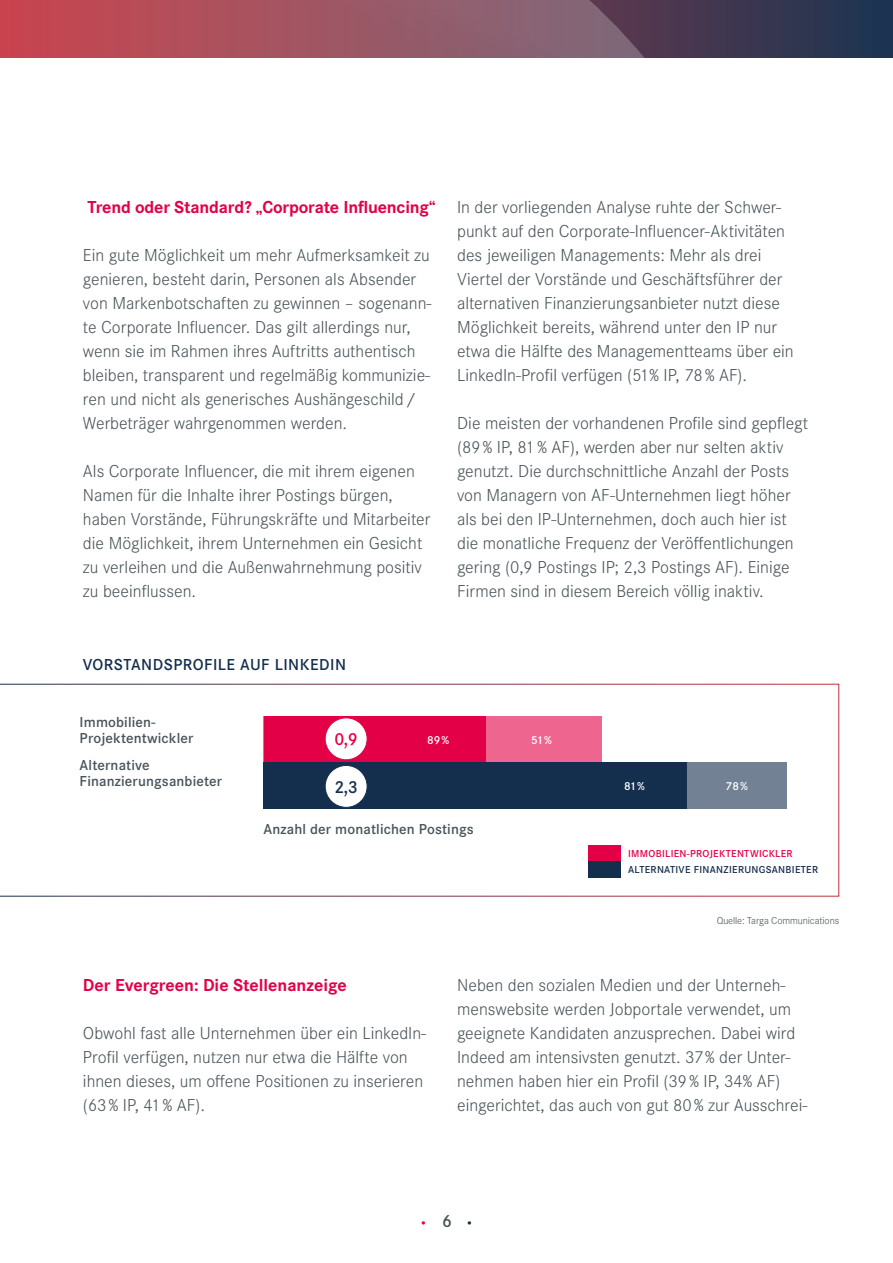
<style>
.page{position:relative;width:893px;height:1263px;background:#fff}
.page>*{position:absolute;margin:0;border:0;box-sizing:border-box;transform-origin:0 0}
.t1{font:300 18px/24px "Corporate SOT";color:#485358}
.t2{font:700 18px "Corporate S";letter-spacing:-.01em;color:#e30047}
.t3{font:600 18px "Corporate SOT";color:#e30047}
.t4{font:600 18px "Corporate SOT";color:#142e4d}
.t5{font:600 16.5px "Corporate SOT";letter-spacing:.03em;color:#142e4d}
.t6{font:600 15px/16.5px "Corporate SOT";letter-spacing:.01em;color:#485358}
.t7{font:600 12px "Corporate SOT";letter-spacing:-.02em;color:#fff}
.t8{font:600 12px "Corporate SOT";color:#e30047}
.t9{font:600 10.5px "Corporate S";letter-spacing:.03em;color:#142e4d}
.t10{font:600 10.5px "Corporate S";letter-spacing:.03em;color:#e30047}
.t11{font:300 10.5px "Corporate SOT";letter-spacing:-.01em;color:#485358}
.s1{font-size:18px;color:#485358}
.s2{color:#142e4d}
</style>
<div class="page">
<div style="left:1px;top:1px;width:891px;height:57px;background:#273551"></div>
<svg style="left:1px;top:1px;width:787px;height:57px;background:#8e4f5f"></svg>
<svg style="left:0;top:684px;width:839px;height:212px"></svg>
<div style="left:264px;top:716px;width:338px;height:47px;background:#ee6690"></div>
<div style="left:264px;top:762px;width:523px;height:47px;background:#728194"></div>
<div style="left:264px;top:762px;width:423px;height:47px;background:#142e4d"></div>
<div style="left:264px;top:716px;width:221px;height:46px;background:#e30047"></div>
<div style="left:325px;top:718px;width:42px;height:42px;background:#fff;border-radius:50%"></div>
<div style="left:325px;top:717px;width:42px;height:43px;border:1px solid #e30047;border-radius:50%"></div>
<div style="left:325px;top:765px;width:42px;height:42px;background:#fff;border-radius:50%"></div>
<div style="left:325px;top:765px;width:42px;height:43px;border:1px solid #142e4d;border-radius:50%"></div>
<div style="left:588px;top:845px;width:32px;height:16px;background:#e30047"></div>
<div style="left:588px;top:861px;width:32px;height:16px;background:#142e4d"></div>
<p class="t2" style="left:87px;top:195px;width:350px">Trend oder Standard? „Corporate Influencing“</p>
<p class="t1" style="left:83px;top:244px;width:350px">Ein gute Möglichkeit um mehr Aufmerksamkeit zu genieren, besteht darin, Personen als Absender von Markenbotschaften zu gewinnen – sogenann&shy;te Corporate Influencer. Das gilt allerdings nur, wenn sie im Rahmen ihres Auftritts authentisch bleiben, transparent und regelmäßig kommunizie&shy;ren und nicht als generisches Aushängeschild/ Werbeträger wahrgenommen werden.</p>
<p class="t1" style="left:83px;top:460px;width:349px">Als Corporate Influencer, die mit ihrem eigenen Namen für die Inhalte ihrer Postings bürgen, haben Vorstände, Führungskräfte und Mitarbeiter die Möglichkeit, ihrem Unternehmen ein Gesicht zu verleihen und die Außenwahrnehmung positiv zu beeinflussen.</p>
<p class="t1" style="left:457px;top:195px;width:338px">In der vorliegenden Analyse ruhte der Schwer&shy;punkt auf den Corporate-Influencer-Aktivitäten des jeweiligen Managements: Mehr als drei Viertel der Vorstände und Geschäftsführer der alternativen Finanzierungsanbieter nutzt diese Möglichkeit bereits, während unter den IP nur etwa die Hälfte des Managementteams über ein LinkedIn-Profil verfügen (51% IP, 78% AF).</p>
<p class="t1" style="left:457px;top:411px;width:352px">Die meisten der vorhandenen Profile sind gepflegt (89% IP, 81% AF), werden aber nur selten aktiv genutzt. Die durchschnittliche Anzahl der Posts von Managern von AF-Unternehmen liegt höher als bei den IP-Unternehmen, doch auch hier ist die monatliche Frequenz der Veröffentlichungen gering (0,9 Postings IP; 2,3 Postings AF). Einige Firmen sind in diesem Bereich völlig inaktiv.</p>
<p class="t5" style="left:83px;top:655px;width:265px">VORSTANDSPROFILE AUF LINKEDIN</p>
<p class="t6" style="left:80px;top:714px;width:115px">Immobilien-<br>Projektentwickler</p>
<p class="t6" style="left:80px;top:757px;width:144px">Alternative<br>Finanzierungsanbieter</p>
<p class="t3" style="left:334px;top:729px;width:25px">0,9</p>
<p class="t4" style="left:334px;top:777px;width:25px">2,3</p>
<p class="t7" style="left:427px;top:733px;width:23px">89%</p>
<p class="t7" style="left:432px;top:735px;width:23px">78%</p>
<p class="t6" style="left:264px;top:821px;width:212px">Anzahl der monatlichen Postings</p>
<p class="t7" style="left:531px;top:733px;width:22px">51%</p>
<p class="t7" style="left:624px;top:779px;width:22px">81%</p>
<p class="t7" style="left:726px;top:779px;width:23px">78%</p>
<p class="t10" style="left:628px;top:846px;width:166px">IMMOBILIEN-PROJEKTENTWICKLER</p>
<p class="t9" style="left:628px;top:862px;width:191px">ALTERNATIVE FINANZIERUNGSANBIETER</p>
<p class="t11" style="left:717px;top:915px;width:124px">Quelle: Targa Communications</p>
<p class="t2" style="left:83px;top:973px;width:265px">Der Evergreen: Die Stellenanzeige</p>
<p class="t1" style="left:83px;top:1022px;width:345px">Obwohl fast alle Unternehmen über ein LinkedIn-Profil verfügen, nutzen nur etwa die Hälfte von ihnen dieses, um offene Positionen zu inserieren (63% IP, 41% AF).</p>
<p class="t1" style="left:457px;top:973px;width:352px">Neben den sozialen Medien und der Unterneh&shy;menswebsite werden Jobportale verwendet, um geeignete Kandidaten anzusprechen. Dabei wird Indeed am intensivsten genutzt. 37% der Unter&shy;nehmen haben hier ein Profil (39% IP, 34% AF) eingerichtet, das auch von gut 80% zur Ausschrei-</p>
<p class="t8" style="left:419px;top:1216px;width:56px">•<span class="s1">6</span><span class="s2">•</span></p>
</div>
